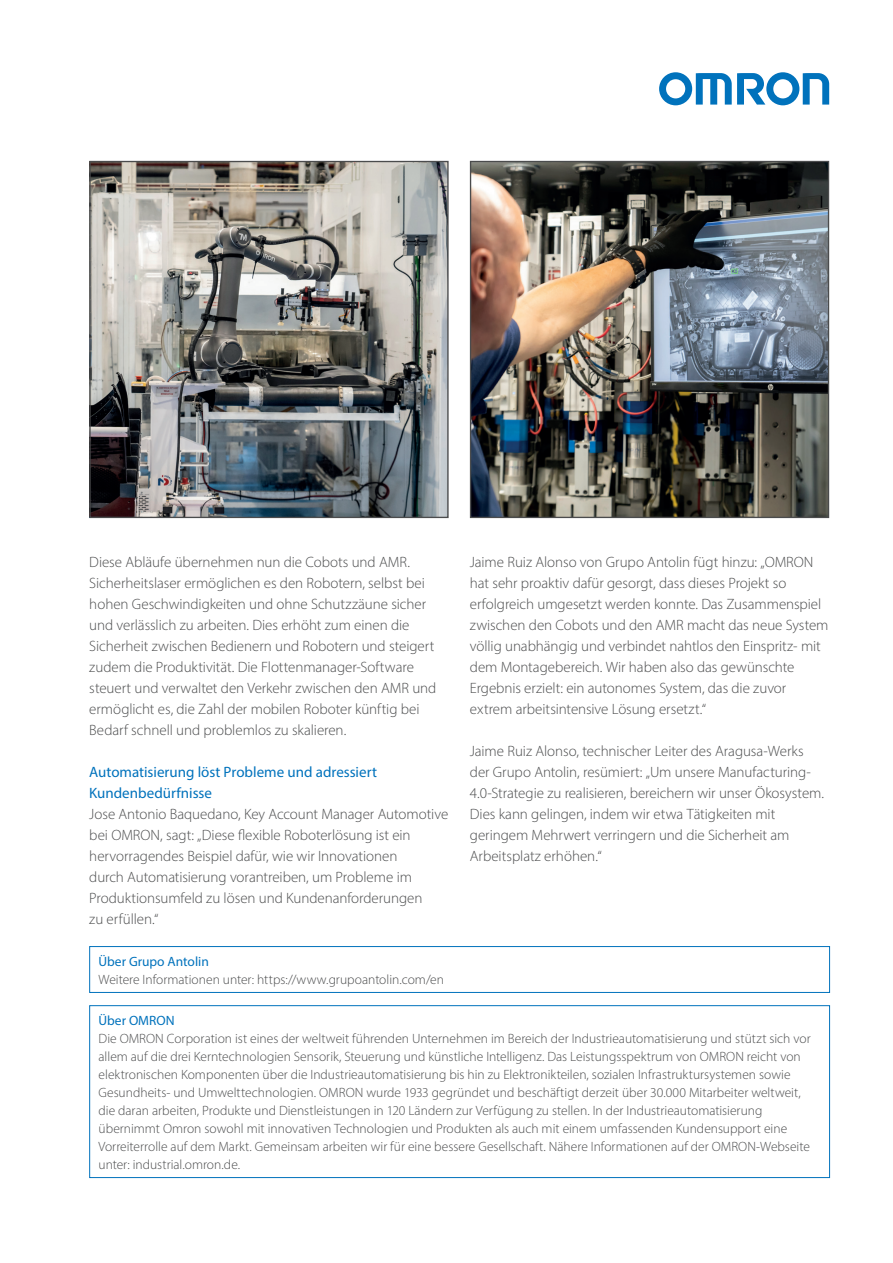
<style>
.page{position:relative;width:893px;height:1263px;background:#fff}
.page>*{position:absolute;margin:0;border:0;box-sizing:border-box;transform-origin:0 0}
.t1{font:300 15px/21px "Myriad Pro";letter-spacing:-.005em;color:#4b4c4d}
.t2{font:15px/21px "Myriad Pro";color:#0072bc}
.t3{font:300 13.5px/18px "Myriad Pro";color:#4b4c4d}
.t4{font:13.5px "Myriad Pro";color:#0072bc}
</style>
<div class="page">
<svg style="left:659px;top:72px;width:170px;height:33px"></svg>
<img style="left:91px;top:163px;width:356px;height:353px">
<div style="left:89px;top:161px;width:360px;height:357px;border:1px solid #4b4c4d"></div>
<img style="left:472px;top:163px;width:355px;height:353px">
<div style="left:470px;top:161px;width:359px;height:357px;border:1px solid #4b4c4d"></div>
<div style="left:89px;top:946px;width:741px;height:47px;border:1px solid #0072bc"></div>
<div style="left:89px;top:1005px;width:741px;height:173px;border:1px solid #0072bc"></div>
<p class="t1" style="left:89px;top:551px;width:349px">Diese Abläufe übernehmen nun die Cobots und AMR.<br>Sicherheitslaser ermöglichen es den Robotern, selbst bei hohen Geschwindigkeiten und ohne Schutzzäune sicher und verlässlich zu arbeiten. Dies erhöht zum einen die Sicherheit zwischen Bedienern und Robotern und steigert zudem die Produktivität. Die Flottenmanager-Software steuert und verwaltet den Verkehr zwischen den AMR und ermöglicht es, die Zahl der mobilen Roboter künftig bei Bedarf schnell und problemlos zu skalieren.</p>
<p class="t2" style="left:89px;top:761px;width:289px">Automatisierung löst Probleme und adressiert<br>Kundenbedürfnisse</p>
<p class="t1" style="left:89px;top:803px;width:360px">Jose Antonio Baquedano, Key Account Manager Automotive bei OMRON, sagt: „Diese flexible Roboterlösung ist ein hervorragendes Beispiel dafür, wie wir Innovationen<br>durch Automatisierung vorantreiben, um Probleme im Produktionsumfeld zu lösen und Kundenanforderungen<br>zu erfüllen.“</p>
<p class="t1" style="left:470px;top:551px;width:360px">Jaime Ruiz Alonso von Grupo Antolin fügt hinzu: „OMRON hat sehr proaktiv dafür gesorgt, dass dieses Projekt so erfolgreich umgesetzt werden konnte. Das Zusammenspiel zwischen den Cobots und den AMR macht das neue System völlig unabhängig und verbindet nahtlos den Einspritz- mit dem Montagebereich. Wir haben also das gewünschte Ergebnis erzielt: ein autonomes System, das die zuvor extrem arbeitsintensive Lösung ersetzt.“</p>
<p class="t1" style="left:470px;top:740px;width:356px">Jaime Ruiz Alonso, technischer Leiter des Aragusa-Werks der Grupo Antolin, resümiert: „Um unsere Manufacturing-4.0-Strategie zu realisieren, bereichern wir unser Ökosystem.<br>Dies kann gelingen, indem wir etwa Tätigkeiten mit geringem Mehrwert verringern und die Sicherheit am Arbeitsplatz erhöhen.“</p>
<p class="t4" style="left:99px;top:953px;width:112px">Über Grupo Antolin</p>
<p class="t3" style="left:99px;top:970px;width:347px">Weitere Informationen unter: https://www.grupoantolin.com/en</p>
<p class="t4" style="left:99px;top:1012px;width:78px">Über OMRON</p>
<p class="t3" style="left:99px;top:1029px;width:714px">Die OMRON Corporation ist eines der weltweit führenden Unternehmen im Bereich der Industrieautomatisierung und stützt sich vor allem auf die drei Kerntechnologien Sensorik, Steuerung und künstliche Intelligenz. Das Leistungsspektrum von OMRON reicht von elektronischen Komponenten über die Industrieautomatisierung bis hin zu Elektronikteilen, sozialen Infrastruktursystemen sowie Gesundheits- und Umwelttechnologien. OMRON wurde 1933 gegründet und beschäftigt derzeit über 30.000 Mitarbeiter weltweit, die daran arbeiten, Produkte und Dienstleistungen in 120 Ländern zur Verfügung zu stellen. In der Industrieautomatisierung übernimmt Omron sowohl mit innovativen Technologien und Produkten als auch mit einem umfassenden Kundensupport eine Vorreiterrolle auf dem Markt. Gemeinsam arbeiten wir für eine bessere Gesellschaft. Nähere Informationen auf der OMRON-Webseite unter: industrial.omron.de.</p>
</div>
